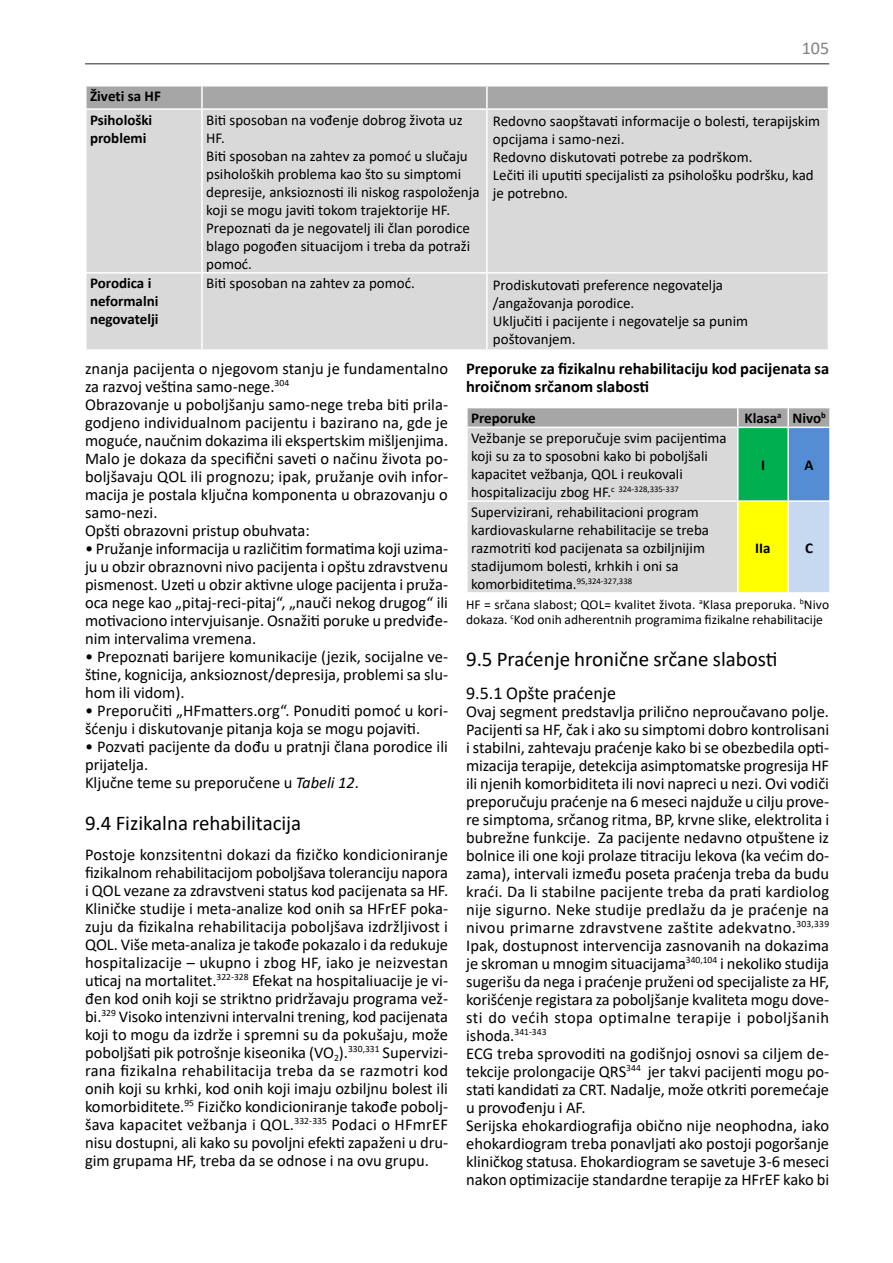
<style>
.page{position:relative;width:893px;height:1263px;background:#fff}
.page>*{position:absolute;margin:0;border:0;box-sizing:border-box;transform-origin:0 0}
.t1{font:21px "Calibri";color:#000}
.t2{font:18px "Calibri";color:#000}
.t3{font:18px "Calibri";color:#808285}
.t4{font:16.5px/18px "Calibri";color:#000}
.t5{font:700 16.5px/18px "Calibri";color:#000}
.t6{font:15px/18px "Calibri";color:#000}
.t7{font:700 15px/18px "Calibri";color:#000}
.t8{font:13.5px/15px "Calibri";color:#000}
.s1{font-style:italic}
</style>
<div class="page">
<hr style="left:85px;top:63px;width:744px;height:2px;background:#6d6e71">
<div style="left:87px;top:110px;width:741px;height:239px;background:#d9d9d9"></div>
<hr style="left:85px;top:272px;width:117px;height:2px;background:#fff">
<hr style="left:202px;top:272px;width:285px;height:2px;background:#fff">
<hr style="left:487px;top:272px;width:342px;height:2px;background:#fff">
<svg style="left:86px;top:86px;width:743px;height:23px"></svg>
<hr style="left:201px;top:110px;width:2px;height:162px;background:#fff">
<hr style="left:486px;top:110px;width:2px;height:162px;background:#fff">
<hr style="left:201px;top:274px;width:2px;height:75px;background:#fff">
<hr style="left:486px;top:274px;width:2px;height:75px;background:#fff">
<svg style="left:467px;top:408px;width:363px;height:184px"></svg>
<hr style="left:466px;top:427px;width:272px;height:1px;background:#fff">
<hr style="left:466px;top:428px;width:2px;height:72px;background:#fff">
<hr style="left:738px;top:427px;width:50px;height:1px;background:#fff">
<hr style="left:737px;top:428px;width:1px;height:72px;background:#fff">
<hr style="left:788px;top:427px;width:43px;height:1px;background:#fff">
<hr style="left:787px;top:428px;width:2px;height:72px;background:#fff">
<hr style="left:829px;top:428px;width:2px;height:72px;background:#fff">
<hr style="left:466px;top:500px;width:272px;height:2px;background:#fff">
<hr style="left:466px;top:502px;width:2px;height:90px;background:#fff">
<hr style="left:738px;top:500px;width:50px;height:2px;background:#fff">
<hr style="left:737px;top:502px;width:1px;height:90px;background:#fff">
<hr style="left:788px;top:500px;width:43px;height:2px;background:#fff">
<hr style="left:787px;top:502px;width:2px;height:90px;background:#fff">
<hr style="left:829px;top:502px;width:2px;height:90px;background:#fff">
<p class="t7" style="left:90px;top:84px;width:72px;line-height:23.2px">Živeti sa HF<br>Psihološki</p>
<p class="t7" style="left:90px;top:128px;width:58px">problemi</p>
<p class="t3" style="left:802px;top:36px;width:29px">105</p>
<p class="t6" style="left:206px;top:110px;width:275px">Biti sposoban na vođenje dobrog života uz HF.<br>Biti sposoban na zahtev za pomoć u slučaju psiholoških problema kao što su simptomi depresije, anksioznosti ili niskog raspoloženja koji se mogu javiti tokom trajektorije HF.<br>Prepoznati da je negovatelj ili član porodice blago pogođen situacijom i treba da potraži pomoć.</p>
<p class="t6" style="left:493px;top:112px;width:329px">Redovno saopštavati informacije o bolesti, terapijskim opcijama i samo-nezi.<br>Redovno diskutovati potrebe za podrškom.<br>Lečiti ili uputiti specijalisti za psihološku podršku, kad je potrebno.</p>
<p class="t7" style="left:90px;top:274px;width:70px">Porodica i neformalni negovatelji</p>
<p class="t6" style="left:206px;top:274px;width:210px">Biti sposoban na zahtev za pomoć.</p>
<p class="t6" style="left:493px;top:276px;width:257px">Prodiskutovati preference negovatelja /angažovanja porodice.<br>Uključiti i pacijente i negovatelje sa punim poštovanjem.</p>
<p class="t4" style="left:85px;top:359px;width:365px">znanja pacijenta o njegovom stanju je fundamentalno za razvoj veština samo-nege.<sup>304<br></sup>Obrazovanje u poboljšanju samo-nege treba biti prila&shy;godjeno individualnom pacijentu i bazirano na, gde je moguće, naučnim dokazima ili ekspertskim mišljenjima.<br>Malo je dokaza da specifični saveti o načinu života po&shy;boljšavaju QOL ili prognozu; ipak, pružanje ovih infor&shy;macija je postala ključna komponenta u obrazovanju o samo-nezi.<br>Opšti obrazovni pristup obuhvata:</p>
<p class="t4" style="left:85px;top:539px;width:365px;text-align:justify">• Pružanje informacija u različitim formatima koji uzima&shy;ju u obzir obraznovni nivo pacijenta i opštu zdravstvenu pismenost. Uzeti u obzir aktivne uloge pacijenta i pruža&shy;oca nege kao „pitaj-reci-pitaj“, „nauči nekog drugog“ ili motivaciono intervjuisanje. Osnažiti poruke u predviđe&shy;nim intervalima vremena.</p>
<p class="t4" style="left:85px;top:647px;width:365px;text-align:justify">• Prepoznati barijere komunikacije (jezik, socijalne ve&shy;štine, kognicija, anksioznost/depresija, problemi sa slu&shy;hom ili vidom).</p>
<p class="t4" style="left:85px;top:701px;width:365px">• Preporučiti „HFmatters.org“. Ponuditi pomoć u kori&shy;šćenju i diskutovanje pitanja koja se mogu pojaviti.</p>
<p class="t4" style="left:85px;top:737px;width:364px">• Pozvati pacijente da dođu u pratnji člana porodice ili prijatelja.<br>Ključne teme su preporučene u <span class="s1">Tabeli 12</span>.</p>
<p class="t1" style="left:85px;top:808px;width:218px">9.4 Fizikalna rehabilitacija</p>
<p class="t4" style="left:85px;top:845px;width:365px;text-align:justify">Postoje konzsitentni dokazi da fizičko kondicioniranje fizikalnom rehabilitacijom poboljšava toleranciju napora i QOL vezane za zdravstveni status kod pacijenata sa HF.<br>Kliničke studije i meta-analize kod onih sa HFrEF poka&shy;zuju da fizikalna rehabilitacija poboljšava izdržljivost i QOL. Više meta-analiza je takođe pokazalo i da redukuje hospitalizacije – ukupno i zbog HF, iako je neizvestan uticaj na mortalitet.<sup>322-328</sup> Efekat na hospitaliuacije je vi&shy;đen kod onih koji se striktno pridržavaju programa vež&shy;bi.<sup>329</sup> Visoko intenzivni intervalni trening, kod pacijenata koji to mogu da izdrže i spremni su da pokušaju, može poboljšati pik potrošnje kiseonika (VO<sub>2</sub>).<sup>330,331</sup> Supervizi&shy;rana fizikalna rehabilitacija treba da se razmotri kod onih koji su krhki, kod onih koji imaju ozbiljnu bolest ili komorbiditete.<sup>95</sup> Fizičko kondicioniranje takođe pobolj&shy;šava kapacitet vežbanja i QOL.<sup>332-335</sup> Podaci o HFmrEF nisu dostupni, ali kako su povoljni efekti zapaženi u dru&shy;gim grupama HF, treba da se odnose i na ovu grupu.</p>
<p class="t5" style="left:466px;top:359px;width:365px">Preporuke za fizikalnu rehabilitaciju kod pacijenata sa hroičnom srčanom slabosti</p>
<p class="t7" style="left:471px;top:409px;width:66px">Preporuke</p>
<p class="t7" style="left:744px;top:409px;width:83px">Klasa<sup>a</sup> Nivo<sup>b</sup></p>
<p class="t6" style="left:471px;top:428px;width:257px">Vežbanje se preporučuje svim pacijentima koji su za to sposobni kako bi poboljšali kapacitet vežbanja, QOL i reukovali hospitalizaciju zbog HF.<sup>c</sup> <sup>324-328,335-337</sup></p>
<p class="t7" style="left:761px;top:456px;width:6px">I</p>
<p class="t7" style="left:805px;top:456px;width:11px">A</p>
<p class="t6" style="left:471px;top:502px;width:239px">Supervizirani, rehabilitacioni program kardiovaskularne rehabilitacije se treba razmotriti kod pacijenata sa ozbiljnijim stadijumom bolesti, krhkih i oni sa komorbiditetima.<sup>95,324-327,338</sup></p>
<p class="t7" style="left:755px;top:538px;width:17px">IIa</p>
<p class="t7" style="left:805px;top:538px;width:9px">C</p>
<p class="t8" style="left:466px;top:596px;width:365px">HF = srčana slabost; QOL= kvalitet života. <sup>a</sup>Klasa preporuka. <sup>b</sup>Nivo dokaza. <sup>c</sup>Kod onih adherentnih programima fizikalne rehabilitacije</p>
<p class="t1" style="left:466px;top:644px;width:313px">9.5 Praćenje hronične srčane slabosti</p>
<p class="t2" style="left:466px;top:680px;width:151px">9.5.1 Opšte praćenje</p>
<p class="t4" style="left:466px;top:702px;width:365px">Ovaj segment predstavlja prilično neproučavano polje.<br>Pacijenti sa HF, čak i ako su simptomi dobro kontrolisani i stabilni, zahtevaju praćenje kako bi se obezbedila opti&shy;mizacija terapije, detekcija asimptomatske progresija HF ili njenih komorbiditeta ili novi napreci u nezi. Ovi vodiči preporučuju praćenje na 6 meseci najduže u cilju prove&shy;re simptoma, srčanog ritma, BP, krvne slike, elektrolita i bubrežne funkcije. Za pacijente nedavno otpuštene iz bolnice ili one koji prolaze titraciju lekova (ka većim do&shy;zama), intervali između poseta praćenja treba da budu kraći. Da li stabilne pacijente treba da prati kardiolog nije sigurno. Neke studije predlažu da je praćenje na nivou primarne zdravstvene zaštite adekvatno.<sup>303,339<br></sup>Ipak, dostupnost intervencija zasnovanih na dokazima je skroman u mnogim situacijama<sup>340,104</sup> i nekoliko studija sugerišu da nega i praćenje pruženi od specijaliste za HF, korišćenje registara za poboljšanje kvaliteta mogu dove&shy;sti do većih stopa optimalne terapije i poboljšanih ishoda.<sup>341-343<br></sup>ECG treba sprovoditi na godišnjoj osnovi sa ciljem de&shy;tekcije prolongacije QRS<sup>344</sup> jer takvi pacijenti mogu po&shy;stati kandidati za CRT. Nadalje, može otkriti poremećaje u provođenju i AF.<br>Serijska ehokardiografija obično nije neophodna, iako ehokardiogram treba ponavljati ako postoji pogoršanje kliničkog statusa. Ehokardiogram se savetuje 3-6 meseci nakon optimizacije standardne terapije za HFrEF kako bi</p>
</div>
